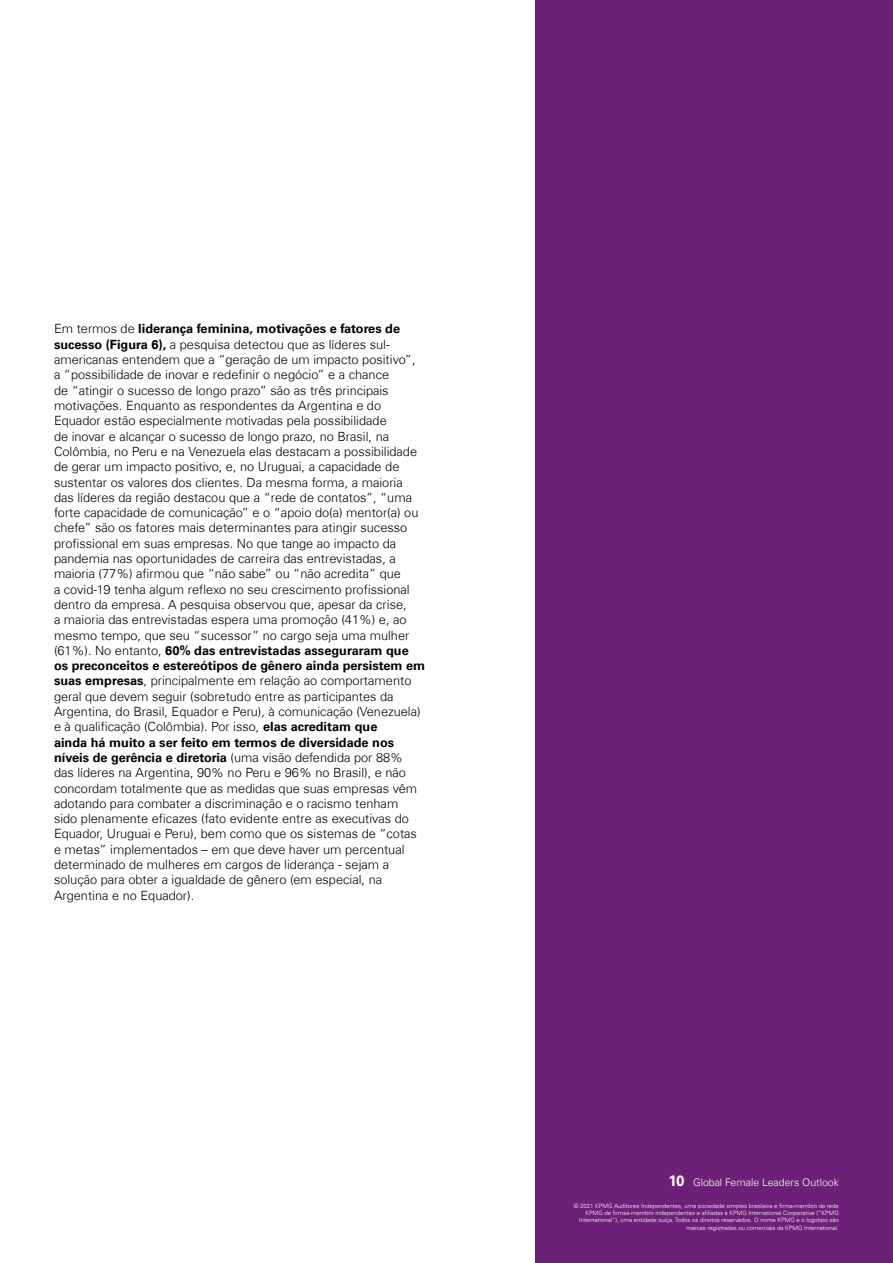
<style>
.page{position:relative;width:893px;height:1263px;background:#fff}
.page>*{position:absolute;margin:0;border:0;box-sizing:border-box;transform-origin:0 0}
.t1{font:300 12.75px/15.3px "Universfor KPMG";color:#000}
.t2{font:300 10.5px "Universfor KPMG";color:#fff}
.t3{font:300 6px/7.2px "Univers 45";color:#fff;text-align:right}
.s1{font-weight:700}
.s2{font-weight:700;font-size:15px}
</style>
<div class="page">
<div style="left:536px;top:0;width:357px;height:1263px;background:#6d2077"></div>
<p class="t1" style="left:54px;top:321px;width:373px">Em termos de <span class="s1">liderança feminina, motivações e fatores de sucesso (Figura 6),</span> a pesquisa detectou que as líderes sul&shy;americanas entendem que a “geração de um impacto positivo”,<br>a “possibilidade de inovar e redefinir o negócio” e a chance<br>de “atingir o sucesso de longo prazo” são as três principais motivações. Enquanto as respondentes da Argentina e do Equador estão especialmente motivadas pela possibilidade<br>de inovar e alcançar o sucesso de longo prazo, no Brasil, na Colômbia, no Peru e na Venezuela elas destacam a possibilidade de gerar um impacto positivo, e, no Uruguai, a capacidade de sustentar os valores dos clientes. Da mesma forma, a maioria das líderes da região destacou que a “rede de contatos”, “uma forte capacidade de comunicação” e o “apoio do(a) mentor(a) ou chefe” são os fatores mais determinantes para atingir sucesso profissional em suas empresas. No que tange ao impacto da pandemia nas oportunidades de carreira das entrevistadas, a maioria (77%) afirmou que “não sabe” ou “não acredita” que<br>a covid-19 tenha algum reflexo no seu crescimento profissional dentro da empresa. A pesquisa observou que, apesar da crise,<br>a maioria das entrevistadas espera uma promoção (41%) e, ao mesmo tempo, que seu “sucessor” no cargo seja uma mulher (61%). No entanto, <span class="s1">60% das entrevistadas asseguraram que os preconceitos e estereótipos de gênero ainda persistem em suas empresas</span>, principalmente em relação ao comportamento geral que devem seguir (sobretudo entre as participantes da Argentina, do Brasil, Equador e Peru), à comunicação (Venezuela) e à qualificação (Colômbia). Por isso, <span class="s1">elas acreditam que<br>ainda há muito a ser feito em termos de diversidade nos níveis de gerência e diretoria</span> (uma visão defendida por 88% das líderes na Argentina, 90% no Peru e 96% no Brasil), e não concordam totalmente que as medidas que suas empresas vêm adotando para combater a discriminação e o racismo tenham<br>sido plenamente eficazes (fato evidente entre as executivas do Equador, Uruguai e Peru), bem como que os sistemas de “cotas e metas” implementados – em que deve haver um percentual determinado de mulheres em cargos de liderança - sejam a solução para obter a igualdade de gênero (em especial, na Argentina e no Equador).</p>
<p class="t2" style="left:669px;top:1175px;width:172px"><span class="s2">10</span> Global Female Leaders Outlook</p>
<p class="t3" style="left:574px;top:1202px;width:267px">© 2021 KPMG Auditores Independentes, uma sociedade simples brasileira e firma-membro da rede KPMG de firmas-membro independentes e afiliadas à KPMG International Cooperative (“KPMG International”), uma entidade suíça. Todos os direitos reservados. O nome KPMG e o logotipo são marcas registradas ou comerciais da KPMG International.</p>
</div>
